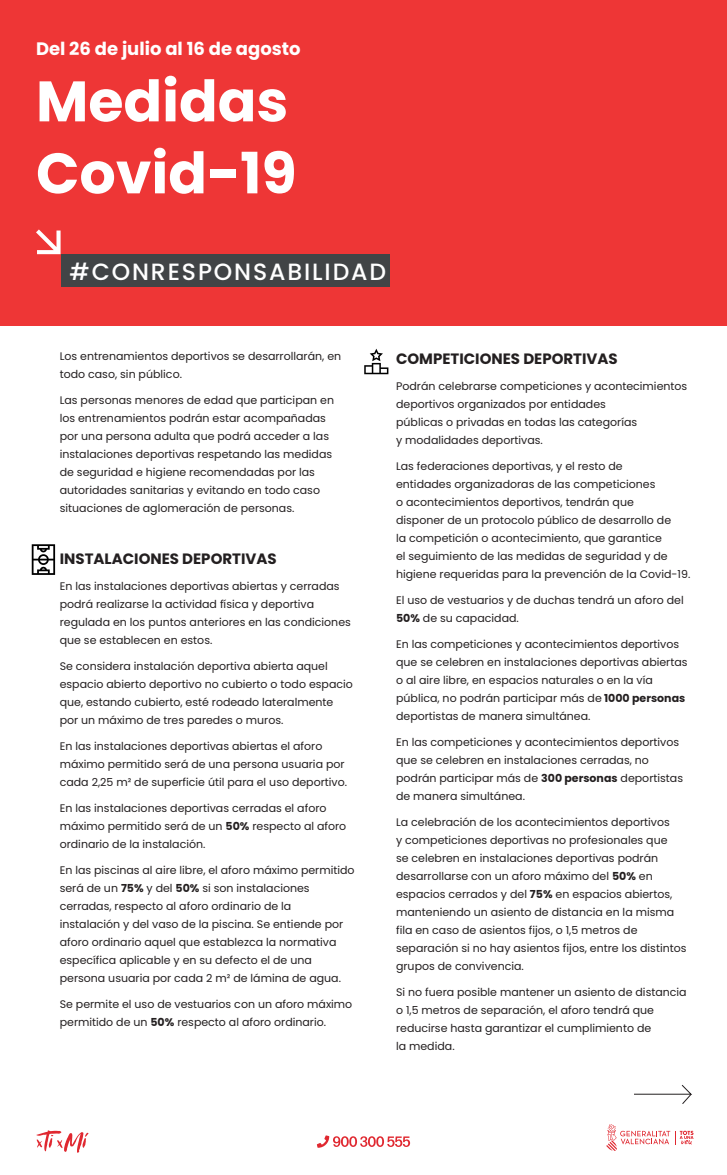
<style>
.page{position:relative;width:727px;height:1175px;background:#fff}
.page>*{position:absolute;margin:0;border:0;box-sizing:border-box;transform-origin:0 0}
.t1{font:700 57px/72px "Poppins";color:#fff}
.t2{font:500 23.5px "Poppins";letter-spacing:.08em;color:#fff}
.t3{font:700 18px "Poppins";color:#fff}
.t4{font:700 15px "Poppins";color:#231f20}
.t5{font:11px/18px "Poppins";color:#231f20}
.s1{font-weight:700}
</style>
<div class="page">
<div style="left:0;top:0;width:727px;height:325px;background:#ee3636"></div>
<svg style="left:36px;top:1130px;width:53px;height:23px"></svg>
<svg style="left:606px;top:1124px;width:87px;height:27px"></svg>
<svg style="left:317px;top:1135px;width:93px;height:13px"></svg>
<svg style="left:364px;top:349px;width:24px;height:25px"></svg>
<svg style="left:634px;top:1085px;width:58px;height:19px"></svg>
<svg style="left:32px;top:544px;width:23px;height:31px"></svg>
<div style="left:61px;top:254px;width:328px;height:33px;background:#414446"></div>
<svg style="left:36px;top:229px;width:25px;height:25px"></svg>
<h3 class="t3" style="left:36px;top:38px;width:266px">Del 26 de julio al 16 de agosto</h3>
<h1 class="t1" style="left:36px;top:66px;width:262px">Medidas<br>Covid-19</h1>
<h2 class="t2" style="left:69px;top:258px;width:318px">#CONRESPONSABILIDAD</h2>
<p class="t5" style="left:60px;top:347px;width:283px">Los entrenamientos deportivos se desarrollarán, en todo caso, sin público.</p>
<p class="t5" style="left:60px;top:391px;width:276px">Las personas menores de edad que participan en los entrenamientos podrán estar acompañadas por una persona adulta que podrá acceder a las instalaciones deportivas respetando las medidas de seguridad e higiene recomendadas por las autoridades sanitarias y evitando en todo caso situaciones de aglomeración de personas.</p>
<h3 class="t4" style="left:60px;top:550px;width:218px">INSTALACIONES DEPORTIVAS</h3>
<p class="t5" style="left:60px;top:577px;width:293px">En las instalaciones deportivas abiertas y cerradas podrá realizarse la actividad física y deportiva regulada en los puntos anteriores en las condiciones que se establecen en estos.</p>
<p class="t5" style="left:60px;top:657px;width:295px">Se considera instalación deportiva abierta aquel espacio abierto deportivo no cubierto o todo espacio que, estando cubierto, esté rodeado lateralmente por un máximo de tres paredes o muros.</p>
<p class="t5" style="left:60px;top:737px;width:289px">En las instalaciones deportivas abiertas el aforo máximo permitido será de una persona usuaria por cada 2,25 m² de superficie útil para el uso deportivo.</p>
<p class="t5" style="left:60px;top:799px;width:288px">En las instalaciones deportivas cerradas el aforo máximo permitido será de un <span class="s1">50%</span> respecto al aforo ordinario de la instalación.</p>
<p class="t5" style="left:60px;top:861px;width:296px">En las piscinas al aire libre, el aforo máximo permitido será de un <span class="s1">75%</span> y del <span class="s1">50%</span> si son instalaciones cerradas, respecto al aforo ordinario de la instalación y del vaso de la piscina. Se entiende por aforo ordinario aquel que establezca la normativa específica aplicable y en su defecto el de una persona usuaria por cada 2 m² de lámina de agua.</p>
<p class="t5" style="left:60px;top:995px;width:294px">Se permite el uso de vestuarios con un aforo máximo permitido de un <span class="s1">50%</span> respecto al aforo ordinario.</p>
<h3 class="t4" style="left:396px;top:350px;width:223px">COMPETICIONES DEPORTIVAS</h3>
<p class="t5" style="left:396px;top:378px;width:293px">Podrán celebrarse competiciones y acontecimientos deportivos organizados por entidades<br>públicas o privadas en todas las categorías<br>y modalidades deportivas.</p>
<p class="t5" style="left:396px;top:458px;width:296px">Las federaciones deportivas, y el resto de<br>entidades organizadoras de las competiciones<br>o acontecimientos deportivos, tendrán que<br>disponer de un protocolo público de desarrollo de<br>la competición o acontecimiento, que garantice<br>el seguimiento de las medidas de seguridad y de higiene requeridas para la prevención de la Covid-19.</p>
<p class="t5" style="left:396px;top:592px;width:289px">El uso de vestuarios y de duchas tendrá un aforo del<br><span class="s1">50%</span> de su capacidad.</p>
<p class="t5" style="left:396px;top:636px;width:293px">En las competiciones y acontecimientos deportivos que se celebren en instalaciones deportivas abiertas o al aire libre, en espacios naturales o en la vía pública, no podrán participar más de <span class="s1">1000 personas </span>deportistas de manera simultánea.</p>
<p class="t5" style="left:396px;top:734px;width:288px">En las competiciones y acontecimientos deportivos que se celebren en instalaciones cerradas, no podrán participar más de <span class="s1">300 personas</span> deportistas de manera simultánea.</p>
<p class="t5" style="left:396px;top:814px;width:292px">La celebración de los acontecimientos deportivos<br>y competiciones deportivas no profesionales que<br>se celebren en instalaciones deportivas podrán desarrollarse con un aforo máximo del <span class="s1">50%</span> en espacios cerrados y del <span class="s1">75%</span> en espacios abiertos, manteniendo un asiento de distancia en la misma fila en caso de asientos fijos, o 1,5 metros de separación si no hay asientos fijos, entre los distintos grupos de convivencia.</p>
<p class="t5" style="left:396px;top:984px;width:292px">Si no fuera posible mantener un asiento de distancia o 1,5 metros de separación, el aforo tendrá que reducirse hasta garantizar el cumplimiento de<br>la medida.</p>
</div>
